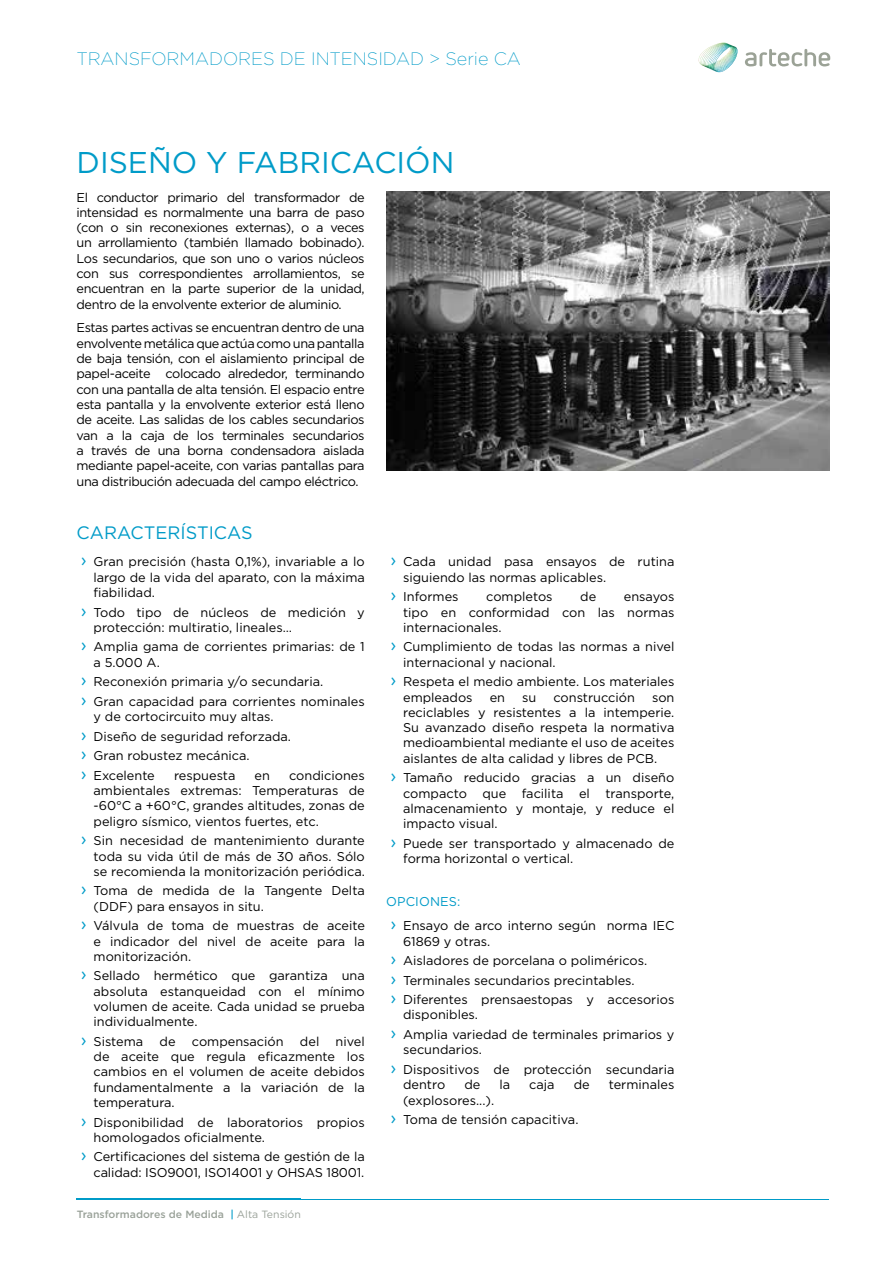
<style>
.page{position:relative;width:893px;height:1263px;background:#fff}
.page>*{position:absolute;margin:0;border:0;box-sizing:border-box;transform-origin:0 0}
.t1{font:30px "Gotham";color:#009bc8}
.t2{font:200 18px "Gotham";color:#009bc8}
.t3{font:18px "Gotham";color:#009bc8}
.t4{font:12.75px/15.3px "Gotham";color:#000}
.t5{font:500 10.5px "Gotham";color:#9aa299}
.s1{font-size:18px;color:#009bc8}
.s2{color:#009bc8}
.s3{font-weight:400}
</style>
<div class="page">
<svg style="left:745px;top:49px;width:85px;height:17px"></svg>
<hr style="left:77px;top:1199px;width:752px;height:1px;background:#009bc8">
<hr style="left:77px;top:1198px;width:224px;height:2px;background:#009bc8">
<img style="left:386px;top:191px;width:443px;height:279px">
<img style="left:698px;top:43px;width:39px;height:29px">
<h2 class="t2" style="left:77px;top:47px;width:446px">TRANSFORMADORES DE INTENSIDAD &gt; Serie CA</h2>
<h1 class="t1" style="left:77px;top:143px;width:379px">DISEÑO Y FABRICACIÓN</h1>
<p class="t4" style="left:77px;top:189px;width:290px;text-align:justify">El conductor primario del transformador de intensidad es normalmente una barra de paso (con o sin reconexiones externas), o a veces un arrollamiento (también llamado bobinado).<br>Los secundarios, que son uno o varios núcleos con sus correspondientes arrollamientos, se encuentran en la parte superior de la unidad, dentro de la envolvente exterior de aluminio.</p>
<p class="t4" style="left:77px;top:320px;width:290px;text-align:justify">Estas partes activas se encuentran dentro de una envolvente metálica que actúa como una pantalla de baja tensión, con el aislamiento principal de papel-aceite colocado alrededor, terminando con una pantalla de alta tensión. El espacio entre esta pantalla y la envolvente exterior está lleno de aceite. Las salidas de los cables secundarios van a la caja de los terminales secundarios a través de una borna condensadora aislada mediante papel-aceite, con varias pantallas para una distribución adecuada del campo eléctrico.</p>
<h2 class="t3" style="left:77px;top:521px;width:178px">CARACTERÍSTICAS</h2>
<p class="t4" style="left:94px;top:554px;width:273px;text-align:justify;text-indent:-13px"><span class="s1">›</span> Gran precisión (hasta 0,1%), invariable a lo largo de la vida del aparato, con la máxima fiabilidad.</p>
<p class="t4" style="left:94px;top:604px;width:273px;text-indent:-13px"><span class="s1">›</span> Todo tipo de núcleos de medición y protección: multiratio, lineales…</p>
<p class="t4" style="left:94px;top:639px;width:273px;text-indent:-13px"><span class="s1">›</span> Amplia gama de corrientes primarias: de 1 a 5.000 A.</p>
<p class="t4" style="left:81px;top:672px;width:286px;line-height:19.5px"><span class="s1">›</span> Reconexión primaria y/o secundaria.<br><span class="s1">›</span> Gran capacidad para corrientes nominales</p>
<p class="t4" style="left:81px;top:706px;width:212px;line-height:19.5px;text-indent:13px">y de cortocircuito muy altas.<br><span class="s1">›</span> Diseño de seguridad reforzada. <span class="s1">›</span> Gran robustez mecánica.<br><span class="s1">›</span> Excelente</p>
<p class="t4" style="left:94px;top:767px;width:273px;text-align:justify;text-indent:196px">condiciones ambientales extremas: Temperaturas de -60°C a +60°C, grandes altitudes, zonas de peligro sísmico, vientos fuertes, etc.</p>
<p class="t4" style="left:94px;top:833px;width:273px;text-align:justify;text-indent:-13px"><span class="s1">›</span> Sin necesidad de mantenimiento durante toda su vida útil de más de 30 años. Sólo se recomienda la monitorización periódica.</p>
<p class="t4" style="left:94px;top:883px;width:273px;text-indent:-13px"><span class="s1">›</span> Toma de medida de la Tangente Delta (DDF) para ensayos in situ.</p>
<p class="t4" style="left:94px;top:918px;width:273px;text-align:justify;text-indent:-13px"><span class="s1">›</span> Válvula de toma de muestras de aceite e indicador del nivel de aceite para la monitorización.</p>
<p class="t4" style="left:94px;top:968px;width:273px;text-align:justify;text-indent:-13px"><span class="s1">›</span> Sellado hermético que garantiza una absoluta estanqueidad con el mínimo volumen de aceite. Cada unidad se prueba individualmente.</p>
<p class="t4" style="left:81px;top:1033px;width:64px"><span class="s1">›</span> Sistema</p>
<p class="t4" style="left:160px;top:1033px;width:18px">de</p>
<p class="t4" style="left:192px;top:1033px;width:93px">compensación</p>
<p class="t4" style="left:300px;top:1033px;width:21px">del</p>
<p class="t4" style="left:174px;top:767px;width:63px">respuesta</p>
<p class="t4" style="left:255px;top:767px;width:17px">en</p>
<p class="t4" style="left:94px;top:1033px;width:273px;text-align:justify;text-indent:242px">nivel de aceite que regula eficazmente los cambios en el volumen de aceite debidos fundamentalmente a la variación de la temperatura.</p>
<p class="t4" style="left:94px;top:1114px;width:273px;text-indent:-13px"><span class="s1">›</span> Disponibilidad de laboratorios propios homologados oficialmente.</p>
<p class="t4" style="left:81px;top:1149px;width:286px;text-align:right"><span class="s1">›</span> Certificaciones del sistema de gestión de la calidad: ISO9001, ISO14001 y OHSAS 18001.</p>
<p class="t5" style="left:77px;top:1207px;width:226px">Transformadores de Medida <span class="s2">|</span> <span class="s3">Alta Tensión</span></p>
<p class="t4" style="left:403px;top:554px;width:273px;text-indent:-13px"><span class="s1">›</span> Cada unidad pasa ensayos de rutina siguiendo las normas aplicables.</p>
<p class="t4" style="left:390px;top:589px;width:70px"><span class="s1">›</span> Informes</p>
<p class="t4" style="left:486px;top:589px;width:68px">completos</p>
<p class="t4" style="left:580px;top:589px;width:18px">de</p>
<p class="t4" style="left:403px;top:589px;width:273px;text-align:justify;text-indent:221px">ensayos tipo en conformidad con las normas internacionales.</p>
<p class="t4" style="left:403px;top:639px;width:273px;text-indent:-13px"><span class="s1">›</span> Cumplimiento de todas las normas a nivel internacional y nacional.</p>
<p class="t4" style="left:403px;top:674px;width:273px;text-indent:-13px"><span class="s1">›</span> Respeta el medio ambiente. Los materiales empleados</p>
<p class="t4" style="left:490px;top:689px;width:17px">en</p>
<p class="t4" style="left:522px;top:689px;width:16px">su</p>
<p class="t4" style="left:553px;top:689px;width:83px">construcción</p>
<p class="t4" style="left:403px;top:689px;width:273px;text-align:justify;text-indent:249px">son reciclables y resistentes a la intemperie.<br>Su avanzado diseño respeta la normativa medioambiental mediante el uso de aceites aislantes de alta calidad y libres de PCB.</p>
<p class="t4" style="left:403px;top:770px;width:273px;text-align:justify;text-indent:-13px"><span class="s1">›</span> Tamaño reducido gracias a un diseño compacto que facilita el transporte, almacenamiento y montaje, y reduce el impacto visual.</p>
<p class="t4" style="left:403px;top:835px;width:273px;text-indent:-13px"><span class="s1">›</span> Puede ser transportado y almacenado de forma horizontal o vertical.</p>
<p class="t4" style="left:390px;top:890px;width:286px;line-height:23.9px;text-indent:-4px"><span class="s2">OPCIONES:<br></span><span class="s1">›</span> Ensayo de arco interno según norma IEC</p>
<p class="t4" style="left:390px;top:931px;width:286px;line-height:19.5px;text-indent:13px">61869 y otras.<br><span class="s1">›</span> Aisladores de porcelana o poliméricos.<br><span class="s1">›</span> Terminales secundarios precintables.<br><span class="s1">›</span> Diferentes prensaestopas y accesorios</p>
<p class="t4" style="left:390px;top:1005px;width:286px;line-height:19.5px;text-indent:13px">disponibles.<br><span class="s1">›</span> Amplia variedad de terminales primarios y</p>
<p class="t4" style="left:390px;top:1040px;width:286px;line-height:19.5px;text-indent:13px">secundarios.<br><span class="s1">›</span> Dispositivos de protección secundaria</p>
<p class="t4" style="left:403px;top:1077px;width:44px">dentro</p>
<p class="t4" style="left:464px;top:1077px;width:18px">de</p>
<p class="t4" style="left:499px;top:1077px;width:12px">la</p>
<p class="t4" style="left:529px;top:1077px;width:27px">caja</p>
<p class="t4" style="left:574px;top:1077px;width:18px">de</p>
<p class="t4" style="left:609px;top:1077px;width:67px">terminales</p>
<p class="t4" style="left:390px;top:1090px;width:190px;line-height:19.5px;text-indent:13px">(explosores...).<br><span class="s1">›</span> Toma de tensión capacitiva.</p>
</div>
